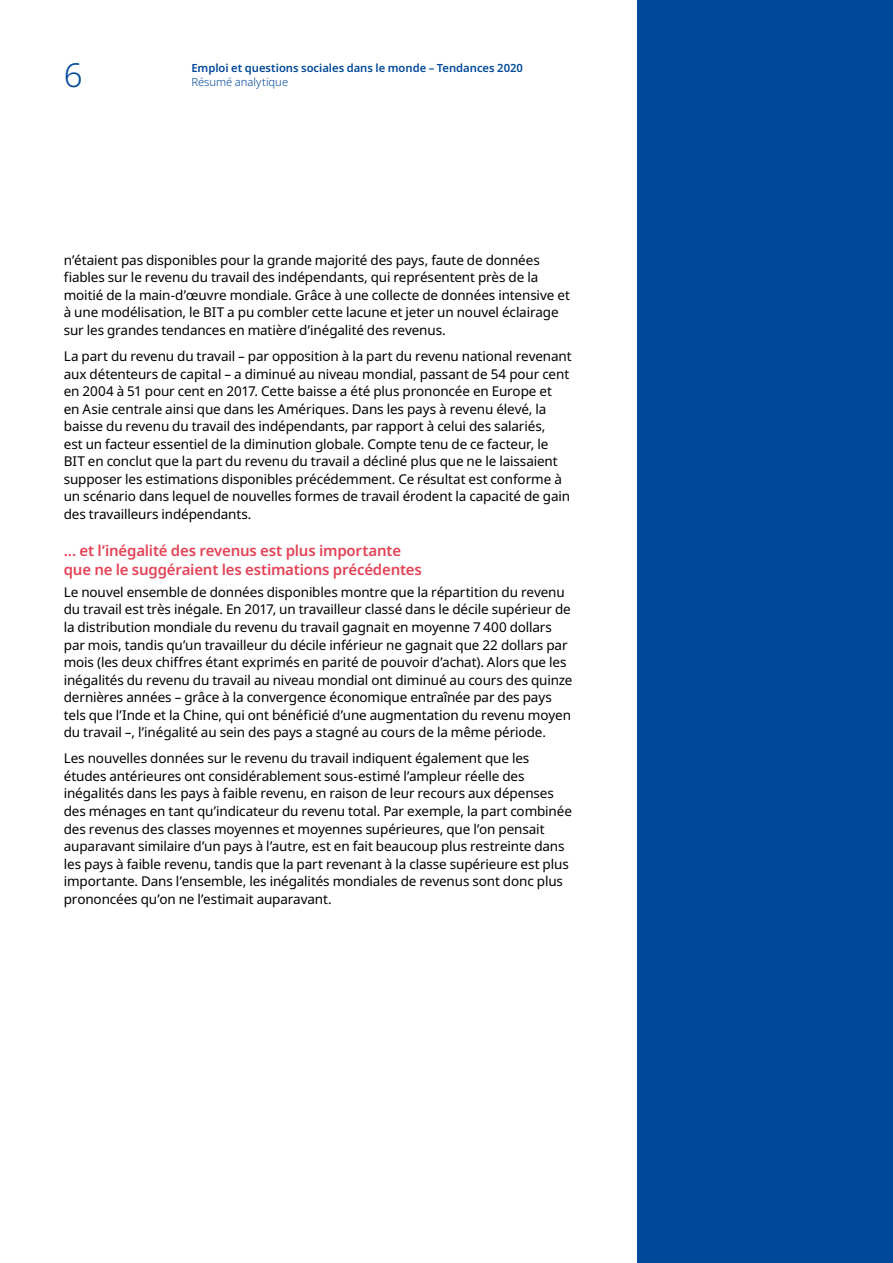
<style>
.page{position:relative;width:893px;height:1263px;background:#fff}
.page>*{position:absolute;margin:0;border:0;box-sizing:border-box;transform-origin:0 0}
.t1{font:300 33px "Noto Sans";color:#00489a}
.t2{font:600 15px/19.5px "Noto Sans";letter-spacing:-.015em;color:#e44356}
.t3{font:13.5px/17.5px "Noto Sans";letter-spacing:-.01em;color:#000}
.t4{font:600 11.25px "Noto Sans";color:#00489a}
.t5{font:300 11.25px "Noto Sans";color:#00489a}
</style>
<div class="page">
<div style="left:638px;top:0;width:255px;height:1263px;background:#00489a"></div>
<h1 class="t1" style="left:64px;top:52px;width:20px">6</h1>
<p class="t4" style="left:191px;top:60px;width:333px">Emploi et questions sociales dans le monde – Tendances 2020</p>
<p class="t5" style="left:191px;top:74px;width:98px">Résumé analytique</p>
<p class="t3" style="left:64px;top:251px;width:508px">n’étaient pas disponibles pour la grande majorité des pays, faute de données fiables sur le revenu du travail des indépendants, qui représentent près de la moitié de la main-d’œuvre mondiale. Grâce à une collecte de données intensive et à une modélisation, le BIT a pu combler cette lacune et jeter un nouvel éclairage sur les grandes tendances en matière d’inégalité des revenus.</p>
<p class="t3" style="left:64px;top:348px;width:509px">La part du revenu du travail – par opposition à la part du revenu national revenant aux détenteurs de capital – a diminué au niveau mondial, passant de 54 pour cent en 2004 à 51 pour cent en 2017. Cette baisse a été plus prononcée en Europe et<br>en Asie centrale ainsi que dans les Amériques. Dans les pays à revenu élevé, la baisse du revenu du travail des indépendants, par rapport à celui des salariés,<br>est un facteur essentiel de la diminution globale. Compte tenu de ce facteur, le BIT en conclut que la part du revenu du travail a décliné plus que ne le laissaient supposer les estimations disponibles précédemment. Ce résultat est conforme à un scénario dans lequel de nouvelles formes de travail érodent la capacité de gain des travailleurs indépendants.</p>
<p class="t2" style="left:64px;top:541px;width:360px">... et l’inégalité des revenus est plus importante que ne le suggéraient les estimations précédentes</p>
<p class="t3" style="left:64px;top:583px;width:510px">Le nouvel ensemble de données disponibles montre que la répartition du revenu du travail est très inégale. En 2017, un travailleur classé dans le décile supérieur de la distribution mondiale du revenu du travail gagnait en moyenne 7 400 dollars par mois, tandis qu’un travailleur du décile inférieur ne gagnait que 22 dollars par mois (les deux chiffres étant exprimés en parité de pouvoir d’achat). Alors que les inégalités du revenu du travail au niveau mondial ont diminué au cours des quinze dernières années – grâce à la convergence économique entraînée par des pays tels que l’Inde et la Chine, qui ont bénéficié d’une augmentation du revenu moyen du travail –, l’inégalité au sein des pays a stagné au cours de la même période.</p>
<p class="t3" style="left:64px;top:750px;width:510px">Les nouvelles données sur le revenu du travail indiquent également que les études antérieures ont considérablement sous-estimé l’ampleur réelle des inégalités dans les pays à faible revenu, en raison de leur recours aux dépenses des ménages en tant qu’indicateur du revenu total. Par exemple, la part combinée des revenus des classes moyennes et moyennes supérieures, que l’on pensait auparavant similaire d’un pays à l’autre, est en fait beaucoup plus restreinte dans les pays à faible revenu, tandis que la part revenant à la classe supérieure est plus importante. Dans l’ensemble, les inégalités mondiales de revenus sont donc plus prononcées qu’on ne l’estimait auparavant.</p>
</div>
